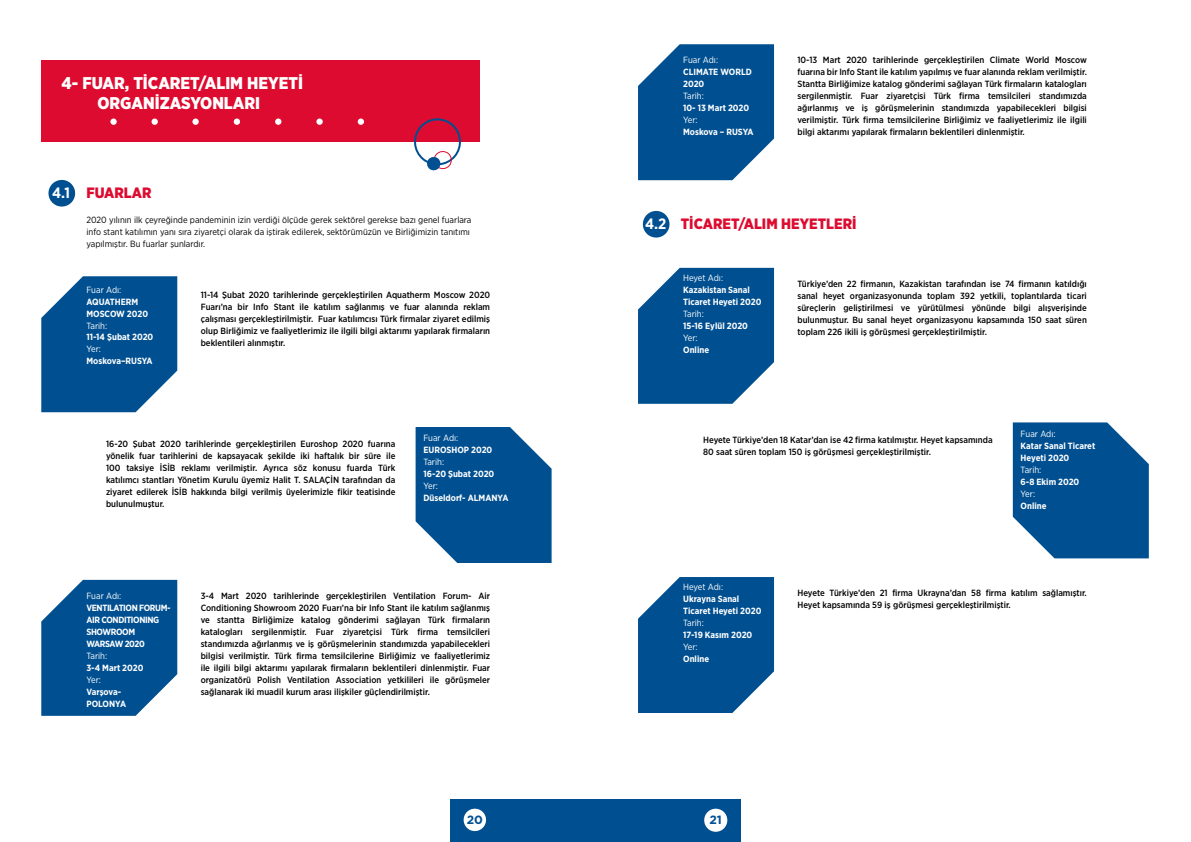
<style>
.page{position:relative;width:1191px;height:842px;background:#fff}
.page>*{position:absolute;margin:0;border:0;box-sizing:border-box;transform-origin:0 0}
.t1{font:900 17px/20px "Gotham Narrow";color:#fff;text-align:center}
.t2{font:900 15px "Gotham Narrow";color:#dd0b2f}
.t3{font:700 12px "Gotham";color:#005091}
.t4{font:500 9px/12px "Gotham Narrow";color:#000;text-align:justify}
.t5{font:700 9px/12px "Gotham Narrow";color:#fff}
.t6{font:9px/12px "Gotham Narrow";color:#000}
.t7{font:9px "Gotham Narrow";color:#fff}
.t8{font:700 9px/12px "Gotham Narrow";letter-spacing:-.04em;color:#fff}
.s1{font-weight:700;color:#fff}
</style>
<div class="page">
<div style="left:450px;top:799px;width:145px;height:43px;background:#005091"></div>
<div style="left:463px;top:809px;width:23px;height:22px;background:#fff;border-radius:50%"></div>
<div style="left:595px;top:799px;width:146px;height:43px;background:#005091"></div>
<div style="left:704px;top:809px;width:23px;height:23px;background:#fff;border-radius:50%"></div>
<div style="left:41px;top:61px;width:439px;height:81px;background:#dd0b2f"></div>
<svg style="left:275px;top:119px;width:6px;height:6px"></svg>
<div style="left:316px;top:119px;width:7px;height:6px;background:#fff;border-radius:50%"></div>
<svg style="left:358px;top:119px;width:6px;height:6px"></svg>
<div style="left:192px;top:119px;width:7px;height:6px;background:#fff;border-radius:50%"></div>
<svg style="left:234px;top:119px;width:6px;height:6px"></svg>
<div style="left:151px;top:119px;width:7px;height:6px;background:#fff;border-radius:50%"></div>
<div style="left:110px;top:119px;width:7px;height:6px;background:#fff;border-radius:50%"></div>
<svg style="left:414px;top:118px;width:47px;height:53px"></svg>
<svg style="left:48px;top:179px;width:28px;height:28px"></svg>
<svg style="left:41px;top:276px;width:136px;height:136px;background:#19619c"></svg>
<svg style="left:41px;top:580px;width:136px;height:136px;background:#19619c"></svg>
<svg style="left:415px;top:427px;width:136px;height:136px;background:#1b629c"></svg>
<svg style="left:1012px;top:422px;width:136px;height:136px;background:#1c639d"></svg>
<svg style="left:638px;top:44px;width:136px;height:136px;background:#18609b"></svg>
<svg style="left:638px;top:268px;width:136px;height:136px;background:#18609b"></svg>
<svg style="left:638px;top:577px;width:136px;height:136px;background:#18609b"></svg>
<svg style="left:642px;top:210px;width:28px;height:28px"></svg>
<h1 class="t1" style="left:61px;top:73px;width:243px">4- FUAR, TİCARET/ALIM HEYETİ<br>ORGANİZASYONLARI</h1>
<h2 class="t2" style="left:52px;top:183px;width:101px"><span class="s1">4.1</span> FUARLAR</h2>
<p class="t6" style="left:86px;top:213px;width:386px">2020 yılının ilk çeyreğinde pandeminin izin verdiği ölçüde gerek sektörel gerekse bazı genel fuarlara info stant katılımın yanı sıra ziyaretçi olarak da iştirak edilerek, sektörümüzün ve Birliğimizin tanıtımı yapılmıştır. Bu fuarlar şunlardır.</p>
<p class="t7" style="left:86px;top:284px;width:36px">Fuar Adı:</p>
<p class="t5" style="left:86px;top:295px;width:63px">AQUATHERM<br>MOSCOW 2020</p>
<p class="t7" style="left:86px;top:320px;width:22px">Tarih:</p>
<p class="t5" style="left:86px;top:331px;width:68px">11-14 Şubat 2020</p>
<p class="t7" style="left:86px;top:344px;width:16px">Yer:</p>
<p class="t5" style="left:86px;top:355px;width:68px">Moskova–RUSYA</p>
<p class="t4" style="left:201px;top:289px;width:291px">11-14 Şubat 2020 tarihlerinde gerçekleştirilen Aquatherm Moscow 2020<br>Fuarı’na bir Info Stant ile katılım sağlanmış ve fuar alanında reklam çalışması gerçekleştirilmiştir. Fuar katılımcısı Türk firmalar ziyaret edilmiş olup Birliğimiz ve faaliyetlerimiz ile ilgili bilgi aktarımı yapılarak firmaların beklentileri alınmıştır.</p>
<p class="t4" style="left:106px;top:438px;width:291px">16-20 Şubat 2020 tarihlerinde gerçekleştirilen Euroshop 2020 fuarına yönelik fuar tarihlerini de kapsayacak şekilde iki haftalık bir süre ile 100 taksiye İSİB reklamı verilmiştir. Ayrıca söz konusu fuarda Türk katılımcı stantları Yönetim Kurulu üyemiz Halit T. SALAÇİN tarafından da ziyaret edilerek İSİB hakkında bilgi verilmiş üyelerimizle fikir teatisinde bulunulmuştur.</p>
<p class="t7" style="left:423px;top:432px;width:36px">Fuar Adı:</p>
<p class="t5" style="left:423px;top:444px;width:70px">EUROSHOP 2020</p>
<p class="t7" style="left:423px;top:456px;width:22px">Tarih:</p>
<p class="t5" style="left:423px;top:468px;width:72px">16-20 Şubat 2020</p>
<p class="t7" style="left:423px;top:480px;width:16px">Yer:</p>
<p class="t5" style="left:423px;top:492px;width:86px">Düseldorf- ALMANYA</p>
<p class="t7" style="left:86px;top:590px;width:36px">Fuar Adı:</p>
<p class="t8" style="left:86px;top:602px;width:86px">VENTILATION FORUM-<br>AIR CONDITIONING<br>SHOWROOM<br>WARSAW 2020</p>
<p class="t7" style="left:86px;top:650px;width:22px">Tarih:</p>
<p class="t5" style="left:86px;top:662px;width:59px">3-4 Mart 2020</p>
<p class="t7" style="left:86px;top:674px;width:16px">Yer:</p>
<p class="t5" style="left:86px;top:686px;width:41px">Varşova-<br>POLONYA</p>
<p class="t4" style="left:201px;top:589px;width:291px">3-4 Mart 2020 tarihlerinde gerçekleştirilen Ventilation Forum- Air Conditioning Showroom 2020 Fuarı’na bir Info Stant ile katılım sağlanmış ve stantta Birliğimize katalog gönderimi sağlayan Türk firmaların katalogları sergilenmiştir. Fuar ziyaretçisi Türk firma temsilcileri standımızda ağırlanmış ve iş görüşmelerinin standımızda yapabilecekleri bilgisi verilmiştir. Türk firma temsilcilerine Birliğimiz ve faaliyetlerimiz ile ilgili bilgi aktarımı yapılarak firmaların beklentileri dinlenmiştir. Fuar organizatörü Polish Ventilation Association yetkilileri ile görüşmeler sağlanarak iki muadil kurum arası ilişkiler güçlendirilmiştir.</p>
<p class="t7" style="left:683px;top:55px;width:36px">Fuar Adı:</p>
<p class="t5" style="left:683px;top:66px;width:70px">CLIMATE WORLD<br>2020</p>
<p class="t7" style="left:683px;top:91px;width:22px">Tarih:</p>
<p class="t5" style="left:683px;top:102px;width:68px">10- 13 Mart 2020</p>
<p class="t7" style="left:683px;top:115px;width:16px">Yer:</p>
<p class="t5" style="left:683px;top:126px;width:72px">Moskova – RUSYA</p>
<p class="t4" style="left:797px;top:54px;width:291px">10-13 Mart 2020 tarihlerinde gerçekleştirilen Climate World Moscow fuarına bir Info Stant ile katılım yapılmış ve fuar alanında reklam verilmiştir.<br>Stantta Birliğimize katalog gönderimi sağlayan Türk firmaların katalogları sergilenmiştir. Fuar ziyaretçisi Türk firma temsilcileri standımızda ağırlanmış ve iş görüşmelerinin standımızda yapabilecekleri bilgisi verilmiştir. Türk firma temsilcilerine Birliğimiz ve faaliyetlerimiz ile ilgili bilgi aktarımı yapılarak firmaların beklentileri dinlenmiştir.</p>
<h2 class="t2" style="left:645px;top:214px;width:213px"><span class="s1">4.2</span> TİCARET/ALIM HEYETLERİ</h2>
<p class="t7" style="left:683px;top:272px;width:41px">Heyet Adı:</p>
<p class="t5" style="left:683px;top:284px;width:80px">Kazakistan Sanal<br>Ticaret Heyeti 2020</p>
<p class="t7" style="left:683px;top:308px;width:22px">Tarih:</p>
<p class="t5" style="left:683px;top:320px;width:66px">15-16 Eylül 2020</p>
<p class="t7" style="left:683px;top:332px;width:16px">Yer:</p>
<p class="t5" style="left:683px;top:344px;width:27px">Online</p>
<p class="t4" style="left:797px;top:278px;width:291px">Türkiye’den 22 firmanın, Kazakistan tarafından ise 74 firmanın katıldığı sanal heyet organizasyonunda toplam 392 yetkili, toplantılarda ticari süreçlerin geliştirilmesi ve yürütülmesi yönünde bilgi alışverişinde bulunmuştur. Bu sanal heyet organizasyonu kapsamında 150 saat süren toplam 226 ikili iş görüşmesi gerçekleştirilmiştir.</p>
<p class="t4" style="left:703px;top:433px;width:291px">Heyete Türkiye’den 18 Katar’dan ise 42 firma katılmıştır. Heyet kapsamında<br>80 saat süren toplam 150 iş görüşmesi gerçekleştirilmiştir.</p>
<p class="t7" style="left:1020px;top:428px;width:36px">Fuar Adı:</p>
<p class="t5" style="left:1020px;top:439px;width:76px">Katar Sanal Ticaret<br>Heyeti 2020</p>
<p class="t7" style="left:1020px;top:464px;width:22px">Tarih:</p>
<p class="t5" style="left:1020px;top:475px;width:60px">6-8 Ekim 2020</p>
<p class="t7" style="left:1020px;top:488px;width:16px">Yer:</p>
<p class="t5" style="left:1020px;top:499px;width:27px">Online</p>
<p class="t7" style="left:683px;top:582px;width:41px">Heyet Adı:</p>
<p class="t5" style="left:683px;top:593px;width:80px">Ukrayna Sanal<br>Ticaret Heyeti 2020</p>
<p class="t7" style="left:683px;top:618px;width:22px">Tarih:</p>
<p class="t5" style="left:683px;top:629px;width:71px">17-19 Kasım 2020</p>
<p class="t7" style="left:683px;top:642px;width:16px">Yer:</p>
<p class="t5" style="left:683px;top:653px;width:27px">Online</p>
<p class="t4" style="left:797px;top:587px;width:291px">Heyete Türkiye’den 21 firma Ukrayna’dan 58 firma katılım sağlamıştır.<br>Heyet kapsamında 59 iş görüşmesi gerçekleştirilmiştir.</p>
<h3 class="t3" style="left:467px;top:812px;width:18px">20</h3>
<h3 class="t3" style="left:709px;top:811px;width:14px">21</h3>
</div>
